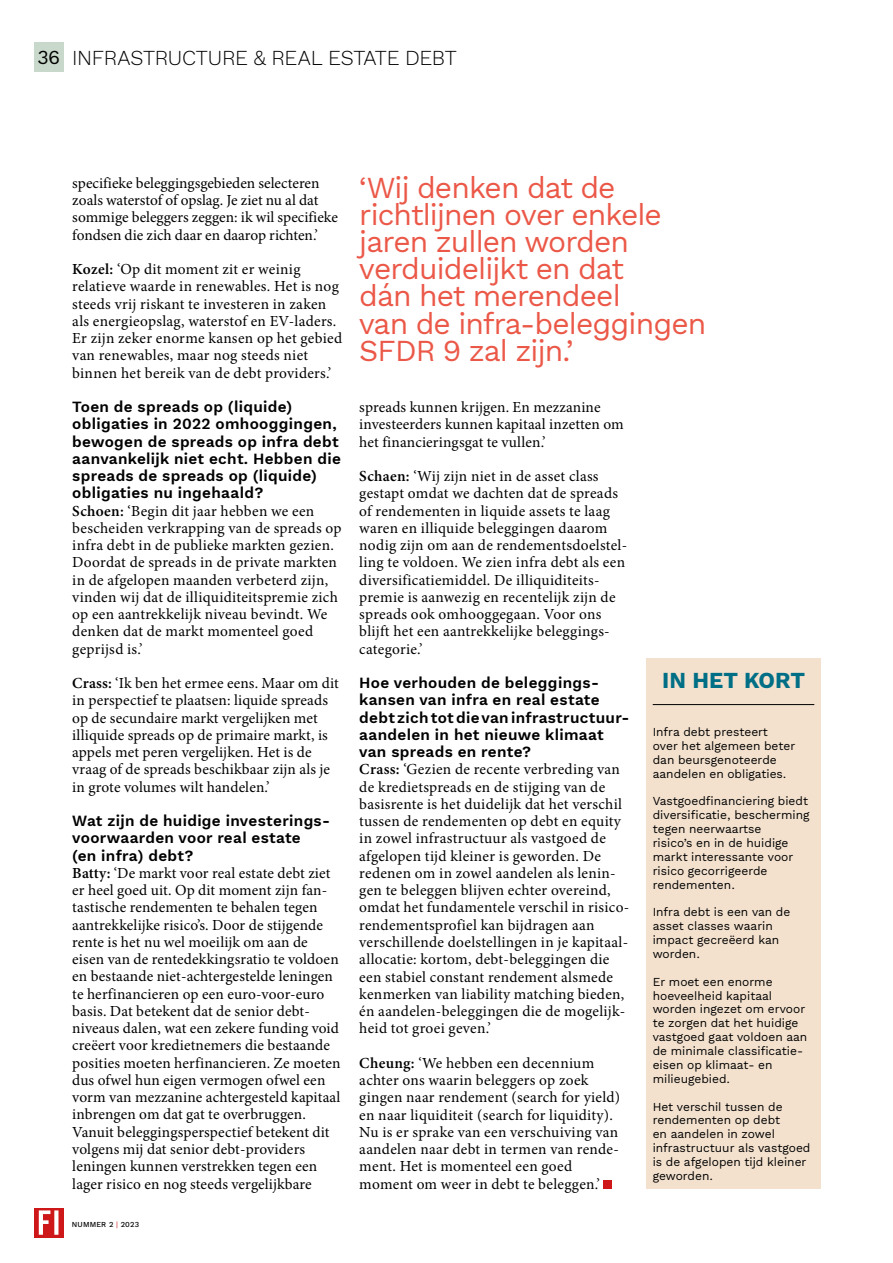
<style>
.page{position:relative;width:893px;height:1263px;background:#fff}
.page>*{position:absolute;margin:0;border:0;box-sizing:border-box;transform-origin:0 0}
.t1{font:30px/27px "Work Sans";letter-spacing:-.03em;color:#eb5848}
.t2{font:700 22.5px "Work Sans";color:#006f86}
.t3{font:300 21px "Work Sans";letter-spacing:-.015em;color:#000}
.t4{font:15.3px/17.2px "Minion Pro";letter-spacing:.01em;color:#000}
.t5{font:600 15.3px/17.2px "Work Sans";letter-spacing:.02em;color:#000}
.t6{font:12px/13.8px "Work Sans";color:#000}
.t7{font:500 7.5px "Work Sans";letter-spacing:.02em;color:#000}
.s1{font-weight:400;font-size:19.5px}
.s2{font-weight:600}
.s3{font-weight:400;color:#cd1719}
</style>
<div class="page">
<svg style="left:34px;top:1208px;width:30px;height:29px"></svg>
<svg style="left:39px;top:1210px;width:19px;height:25px"></svg>
<div style="left:604px;top:1180px;width:8px;height:8px;background:#cd1719"></div>
<div style="left:34px;top:43px;width:30px;height:29px;background:#c8d8ca"></div>
<div style="left:646px;top:658px;width:175px;height:530px;background:#f3e1ce"></div>
<hr style="left:653px;top:704px;width:161px;height:1px;background:#000">
<h3 class="t3" style="left:37px;top:42px;width:421px"><span class="s1">36</span> INFRASTRUCTURE &amp; REAL ESTATE DEBT</h3>
<p class="t4" style="left:72px;top:174px;width:267px">specifieke beleggingsgebieden selecteren zoals waterstof of opslag. Je ziet nu al dat sommige beleggers zeggen: ik wil specifieke fondsen die zich daar en daarop richten.’</p>
<p class="t4" style="left:72px;top:261px;width:271px"><span class="s2">Kozel:</span> ‘Op dit moment zit er weinig relatieve waarde in renewables. Het is nog steeds vrij riskant te investeren in zaken als energieopslag, waterstof en EV-laders.<br>Er zijn zeker enorme kansen op het gebied van renewables, maar nog steeds niet binnen het bereik van de debt providers.’</p>
<p class="t5" style="left:72px;top:398px;width:270px">Toen de spreads op (liquide) obligaties in 2022 omhooggingen, bewogen de spreads op infra debt aanvankelijk niet echt. Hebben die spreads de spreads op (liquide) obligaties nu ingehaald?</p>
<p class="t4" style="left:72px;top:502px;width:271px"><span class="s2">Schoen:</span> ‘Begin dit jaar hebben we een bescheiden verkrapping van de spreads op infra debt in de publieke markten gezien.<br>Doordat de spreads in de private markten in de afgelopen maanden verbeterd zijn, vinden wij dat de illiquiditeitspremie zich op een aantrekkelijk niveau bevindt. We denken dat de markt momenteel goed geprijsd is.’</p>
<p class="t4" style="left:72px;top:675px;width:268px"><span class="s2">Crass:</span> ‘Ik ben het ermee eens. Maar om dit in perspectief te plaatsen: liquide spreads op de secundaire markt vergelijken met illiquide spreads op de primaire markt, is appels met peren vergelijken. Het is de vraag of de spreads beschikbaar zijn als je in grote volumes wilt handelen.’</p>
<p class="t5" style="left:72px;top:812px;width:259px">Wat zijn de huidige investerings&shy;voorwaarden voor real estate<br>(en infra) debt?</p>
<p class="t4" style="left:72px;top:864px;width:270px"><span class="s2">Batty:</span> ‘De markt voor real estate debt ziet er heel goed uit. Op dit moment zijn fan&shy;tastische rendementen te behalen tegen aantrekkelijke risico’s. Door de stijgende rente is het nu wel moeilijk om aan de eisen van de rentedekkingsratio te voldoen en bestaande niet-achtergestelde leningen te herfinancieren op een euro-voor-euro basis. Dat betekent dat de senior debt&shy;niveaus dalen, wat een zekere funding void creëert voor kredietnemers die bestaande posities moeten herfinancieren. Ze moeten dus ofwel hun eigen vermogen ofwel een vorm van mezzanine achtergesteld kapitaal inbrengen om dat gat te overbruggen.<br>Vanuit beleggingsperspectief betekent dit volgens mij dat senior debt-providers leningen kunnen verstrekken tegen een lager risico en nog steeds vergelijkbare</p>
<p class="t7" style="left:72px;top:1219px;width:69px">NUMMER 2 <span class="s3">|</span> 2023</p>
<h1 class="t1" style="left:359px;top:174px;width:348px">‘Wij denken dat de richtlijnen over enkele jaren zullen worden verduidelijkt en dat<br>dán het merendeel<br>van de infra-beleggingen<br>SFDR 9 zal zijn.’</h1>
<p class="t4" style="left:359px;top:399px;width:266px">spreads kunnen krijgen. En mezzanine investeerders kunnen kapitaal inzetten om het financieringsgat te vullen.’</p>
<p class="t4" style="left:359px;top:468px;width:269px"><span class="s2">Schaen:</span> ‘Wij zijn niet in de asset class gestapt omdat we dachten dat de spreads of rendementen in liquide assets te laag waren en illiquide beleggingen daarom nodig zijn om aan de rendementsdoelstel&shy;ling te voldoen. We zien infra debt als een diversificatiemiddel. De illiquiditeits&shy;premie is aanwezig en recentelijk zijn de spreads ook omhooggegaan. Voor ons blijft het een aantrekkelijke beleggings&shy;categorie.’</p>
<p class="t5" style="left:359px;top:674px;width:272px">Hoe verhouden de beleggings&shy;kansen van infra en real estate debt zich tot die van infrastructuur&shy;aandelen in het nieuwe klimaat van spreads en rente?</p>
<p class="t4" style="left:359px;top:761px;width:271px"><span class="s2">Crass:</span> ‘Gezien de recente verbreding van de kredietspreads en de stijging van de basisrente is het duidelijk dat het verschil tussen de rendementen op debt en equity in zowel infrastructuur als vastgoed de afgelopen tijd kleiner is geworden. De redenen om in zowel aandelen als lenin&shy;gen te beleggen blijven echter overeind, omdat het fundamentele verschil in risico&shy;rendementsprofiel kan bijdragen aan verschillende doelstellingen in je kapitaal&shy;allocatie: kortom, debt-beleggingen die een stabiel constant rendement alsmede kenmerken van liability matching bieden, én aandelen-beleggingen die de mogelijk&shy;heid tot groei geven.’</p>
<p class="t4" style="left:359px;top:1054px;width:262px"><span class="s2">Cheung:</span> ‘We hebben een decennium achter ons waarin beleggers op zoek gingen naar rendement (search for yield) en naar liquiditeit (search for liquidity).<br>Nu is er sprake van een verschuiving van aandelen naar debt in termen van rende&shy;ment. Het is momenteel een goed moment om weer in debt te beleggen.’</p>
<h2 class="t2" style="left:662px;top:663px;width:144px">IN HET KORT</h2>
<p class="t6" style="left:653px;top:724px;width:144px">Infra debt presteert over het algemeen beter dan beursgenoteerde aandelen en obligaties.</p>
<p class="t6" style="left:653px;top:794px;width:158px">Vastgoedfinanciering biedt diversificatie, bescherming tegen neerwaartse<br>risico’s en in de huidige markt interessante voor risico gecorrigeerde rendementen.</p>
<p class="t6" style="left:653px;top:905px;width:139px">Infra debt is een van de asset classes waarin impact gecreëerd kan worden.</p>
<p class="t6" style="left:653px;top:974px;width:156px">Er moet een enorme hoeveelheid kapitaal worden ingezet om ervoor te zorgen dat het huidige vastgoed gaat voldoen aan de minimale classificatie&shy;eisen op klimaat- en milieugebied.</p>
<p class="t6" style="left:653px;top:1099px;width:159px">Het verschil tussen de rendementen op debt<br>en aandelen in zowel infrastructuur als vastgoed is de afgelopen tijd kleiner geworden.</p>
</div>
